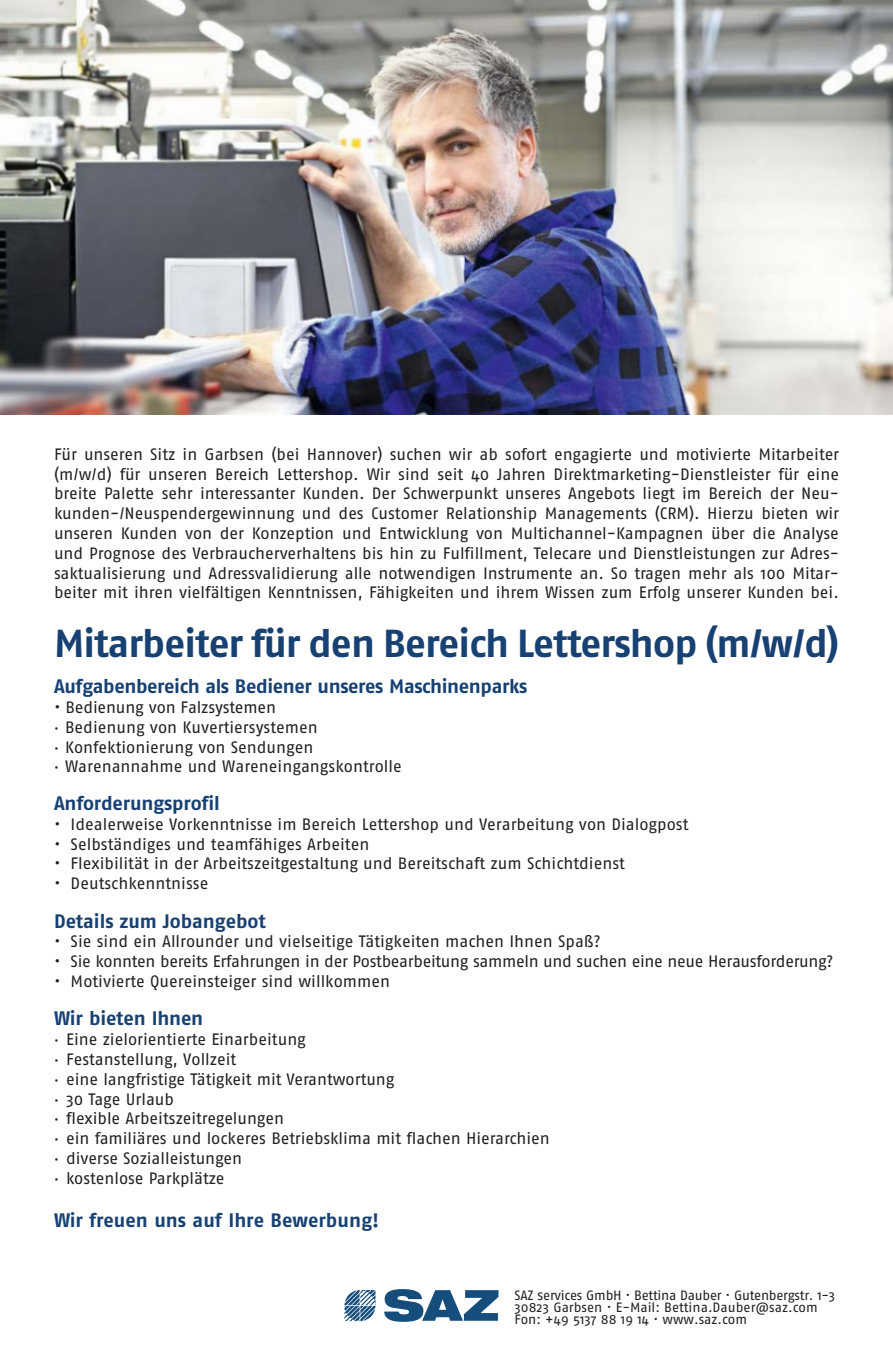
<style>
.page{position:relative;width:893px;height:1361px;background:#fff}
.page>*{position:absolute;margin:0;border:0;box-sizing:border-box;transform-origin:0 0}
.t1{font:700 39px "Fago OT";letter-spacing:-.025em;color:#174173}
.t2{font:700 19.5px "Fago OT";letter-spacing:-.01em;color:#174173}
.t3{font:16.5px/19.8px "Fago OT";color:#231f20;text-align:justify}
.t4{font:16.5px "Fago OT";letter-spacing:-.02em;color:#231f20}
.t5{font:13.5px "Fago OT";color:#231f20}
.t6{font:13.5px "Fago OT";letter-spacing:-.02em;color:#231f20}
.s1{font-size:12px}
</style>
<div class="page">
<svg style="left:384px;top:1289px;width:114px;height:32px"></svg>
<svg style="left:344px;top:1290px;width:31px;height:31px"></svg>
<img style="left:0;top:0;width:893px;height:415px">
<p class="t3" style="left:54px;top:444px;width:787px">Für unseren Sitz in Garbsen (bei Hannover) suchen wir ab sofort engagierte und motivierte Mitarbeiter (m/w/d) für unseren Bereich Lettershop. Wir sind seit 40 Jahren Direktmarketing-Dienstleister für eine breite Palette sehr interessanter Kunden. Der Schwerpunkt unseres Angebots liegt im Bereich der Neu&shy;kunden-/Neuspendergewinnung und des Customer Relationship Managements (CRM). Hierzu bieten wir unseren Kunden von der Konzeption und Entwicklung von Multichannel-Kampagnen über die Analyse und Prognose des Verbraucherverhaltens bis hin zu Fulfillment, Telecare und Dienstleistungen zur Adres&shy;saktualisierung und Adressvalidierung alle notwendigen Instrumente an. So tragen mehr als 100 Mitar&shy;beiter mit ihren vielfältigen Kenntnissen, Fähigkeiten und ihrem Wissen zum Erfolg unserer Kunden bei.</p>
<p class="t1" style="left:54px;top:620px;width:786px">Mitarbeiter für den Bereich Lettershop (m/w/d)</p>
<p class="t2" style="left:54px;top:674px;width:475px">Aufgabenbereich als Bediener unseres Maschinenparks</p>
<p class="t3" style="left:54px;top:697px;width:224px">• Bedienung von Falzsystemen</p>
<p class="t3" style="left:54px;top:717px;width:265px"><span class="s1">•</span> Bedienung von Kuvertiersystemen</p>
<p class="t3" style="left:54px;top:737px;width:261px"><span class="s1">•</span> Konfektionierung von Sendungen</p>
<p class="t3" style="left:54px;top:756px;width:349px"><span class="s1">•</span> Warenannahme und Wareneingangskontrolle</p>
<p class="t2" style="left:54px;top:791px;width:167px">Anforderungsprofil</p>
<p class="t3" style="left:54px;top:814px;width:636px">• Idealerweise Vorkenntnisse im Bereich Lettershop und Verarbeitung von Dialogpost</p>
<p class="t3" style="left:54px;top:834px;width:317px">• Selbständiges und teamfähiges Arbeiten</p>
<p class="t3" style="left:54px;top:853px;width:572px">• Flexibilität in der Arbeitszeitgestaltung und Bereitschaft zum Schichtdienst</p>
<p class="t3" style="left:54px;top:873px;width:156px">• Deutschkenntnisse</p>
<p class="t2" style="left:54px;top:909px;width:213px">Details zum Jobangebot</p>
<p class="t3" style="left:54px;top:931px;width:548px">• Sie sind ein Allrounder und vielseitige Tätigkeiten machen Ihnen Spaß?</p>
<p class="t4" style="left:54px;top:951px;width:781px">• Sie konnten bereits Erfahrungen in der Postbearbeitung sammeln und suchen eine neue Herausforderung?</p>
<p class="t3" style="left:54px;top:971px;width:338px">• Motivierte Quereinsteiger sind willkommen</p>
<p class="t2" style="left:54px;top:1007px;width:151px">Wir bieten Ihnen</p>
<p class="t3" style="left:54px;top:1029px;width:253px"><span class="s1">•</span> Eine zielorientierte Einarbeitung</p>
<p class="t3" style="left:54px;top:1049px;width:184px"><span class="s1">•</span> Festanstellung, Vollzeit</p>
<p class="t3" style="left:54px;top:1069px;width:342px"><span class="s1">•</span> eine langfristige Tätigkeit mit Verantwortung</p>
<p class="t3" style="left:54px;top:1089px;width:122px"><span class="s1">•</span> 30 Tage Urlaub</p>
<p class="t3" style="left:54px;top:1108px;width:232px"><span class="s1">•</span> flexible Arbeitszeitregelungen</p>
<p class="t3" style="left:54px;top:1128px;width:497px"><span class="s1">•</span> ein familiäres und lockeres Betriebsklima mit flachen Hierarchien</p>
<p class="t3" style="left:54px;top:1148px;width:190px"><span class="s1">•</span> diverse Sozialleistungen</p>
<p class="t3" style="left:54px;top:1168px;width:172px"><span class="s1">•</span> kostenlose Parkplätze</p>
<p class="t2" style="left:54px;top:1208px;width:327px">Wir freuen uns auf Ihre Bewerbung!</p>
<p class="t6" style="left:514px;top:1287px;width:322px">SAZ Services GmbH · Bettina Dauber · Gutenbergstr. 1-3</p>
<p class="t5" style="left:514px;top:1299px;width:305px">30823 Garbsen · E-Mail: Bettina.Dauber@saz.com</p>
<p class="t5" style="left:514px;top:1311px;width:234px">Fon: +49 5137 88 19 14 · www.saz.com</p>
</div>
